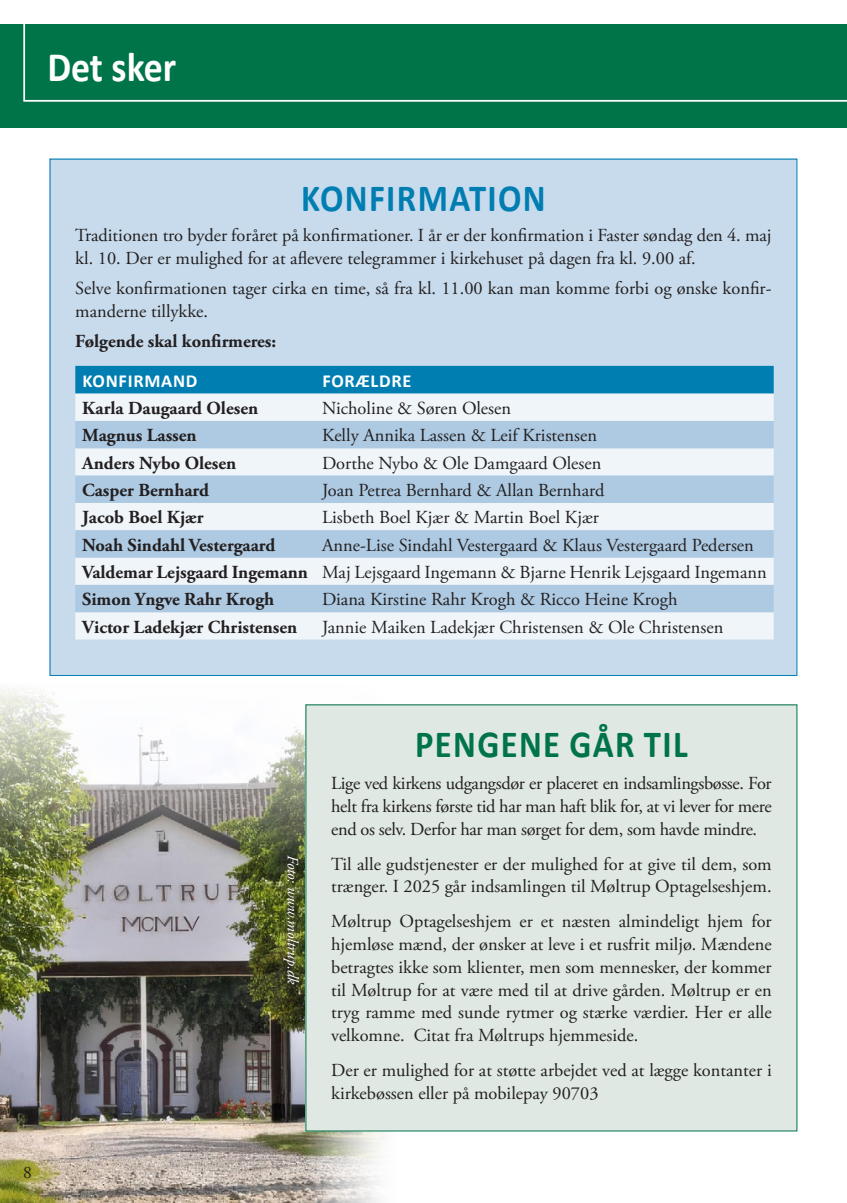
<style>
.page{position:relative;width:847px;height:1203px;background:#fff}
.page>*{position:absolute;margin:0;border:0;box-sizing:border-box;transform-origin:0 0}
.t1{font:700 42px "Calibri";color:#fff;scale:.9 1}
.t2{font:700 38.5px "Calibri";letter-spacing:.04em;color:#007449;scale:.9 1}
.t3{font:700 38.5px "Calibri";letter-spacing:.04em;color:#007eb2;scale:.9 1}
.t4{font:18.38px/22.8px "Adobe Garamond Pro";color:#231f20}
.t5{font:700 18.38px "Adobe Garamond Pro";color:#231f20}
.t6{font:700 18.38px "Calibri";letter-spacing:.04em;color:#fff}
.t7{font:17.5px "Adobe Garamond Pro";color:#231f20}
.t8{font:italic 15.75px "Adobe Garamond Pro";letter-spacing:-.01em;color:#fff}
</style>
<div class="page">
<img style="left:0;top:688px;width:404px;height:515px">
<div style="left:0;top:25px;width:847px;height:103px;background:#007449"></div>
<svg style="left:22px;top:24px;width:825px;height:78px"></svg>
<div style="left:50px;top:159px;width:747px;height:516px;background:#c7dbec"></div>
<div style="left:75px;top:366px;width:699px;height:28px;background:#007eb2"></div>
<div style="left:75px;top:394px;width:699px;height:246px;background:#eff5f9"></div>
<svg style="left:75px;top:421px;width:699px;height:191px;fill:#adcae2"></svg>
<div style="left:306px;top:705px;width:491px;height:426px;background:#dfe8e3"></div>
<div style="left:278px;top:850px;width:26px;height:140px;background:#231f20;opacity:.75"></div>
<p class="t1" style="left:47px;top:37px;width:145px">Det sker</p>
<p class="t7" style="left:23px;top:1162px;width:10px">8</p>
<p class="t3" style="left:301px;top:171px;width:273px">KONFIRMATION</p>
<p class="t4" style="left:75px;top:224px;width:698px">Traditionen tro byder foråret på konfirmationer. I år er der konfirmation i Faster søndag den 4. maj kl. 10. Der er mulighed for at aflevere telegrammer i kirkehuset på dagen fra kl. 9.00 af.</p>
<p class="t4" style="left:75px;top:277px;width:698px">Selve konfirmationen tager cirka en time, så fra kl. 11.00 kan man komme forbi og ønske konfir&shy;manderne tillykke.</p>
<p class="t5" style="left:75px;top:330px;width:202px">Følgende skal konfirmeres:</p>
<p class="t6" style="left:83px;top:368px;width:116px">KONFIRMAND</p>
<p class="t6" style="left:322px;top:368px;width:90px">FORÆLDRE</p>
<p class="t5" style="left:82px;top:397px;width:177px">Karla Daugaard Olesen</p>
<p class="t4" style="left:322px;top:397px;width:191px">Nicholine &amp; Søren Olesen</p>
<p class="t5" style="left:82px;top:425px;width:116px">Magnus Lassen</p>
<p class="t4" style="left:322px;top:425px;width:276px">Kelly Annika Lassen &amp; Leif Kristensen</p>
<p class="t5" style="left:82px;top:452px;width:156px">Anders Nybo Olesen</p>
<p class="t4" style="left:322px;top:452px;width:281px">Dorthe Nybo &amp; Ole Damgaard Olesen</p>
<p class="t5" style="left:82px;top:479px;width:128px">Casper Bernhard</p>
<p class="t4" style="left:322px;top:479px;width:284px">Joan Petrea Bernhard &amp; Allan Bernhard</p>
<p class="t5" style="left:82px;top:507px;width:123px">Jacob Boel Kjær</p>
<p class="t4" style="left:322px;top:507px;width:278px">Lisbeth Boel Kjær &amp; Martin Boel Kjær</p>
<p class="t5" style="left:82px;top:534px;width:194px">Noah Sindahl Vestergaard</p>
<p class="t4" style="left:322px;top:534px;width:433px">Anne-Lise Sindahl Vestergaard &amp; Klaus Vestergaard Pedersen</p>
<p class="t5" style="left:82px;top:561px;width:227px">Valdemar Lejsgaard Ingemann</p>
<p class="t4" style="left:322px;top:561px;width:446px">Maj Lejsgaard Ingemann &amp; Bjarne Henrik Lejsgaard Ingemann</p>
<p class="t5" style="left:82px;top:589px;width:193px">Simon Yngve Rahr Krogh</p>
<p class="t4" style="left:322px;top:589px;width:357px">Diana Kirstine Rahr Krogh &amp; Ricco Heine Krogh</p>
<p class="t5" style="left:82px;top:616px;width:217px">Victor Ladekjær Christensen</p>
<p class="t4" style="left:322px;top:616px;width:403px">Jannie Maiken Ladekjær Christensen &amp; Ole Christensen</p>
<p class="t8" style="left:302px;top:855px;width:131px;rotate:90deg">Foto: www.moltrup.dk</p>
<p class="t2" style="left:415px;top:716px;width:304px">PENGENE GÅR TIL</p>
<p class="t4" style="left:331px;top:773px;width:442px;text-align:justify">Lige ved kirkens udgangsdør er placeret en indsamlingsbøsse. For helt fra kirkens første tid har man haft blik for, at vi lever for mere end os selv. Derfor har man sørget for dem, som havde mindre.</p>
<p class="t4" style="left:331px;top:853px;width:442px">Til alle gudstjenester er der mulighed for at give til dem, som trænger. I 2025 går indsamlingen til Møltrup Optagelseshjem.</p>
<p class="t4" style="left:331px;top:911px;width:442px;text-align:justify">Møltrup Optagelseshjem er et næsten almindeligt hjem for hjemløse mænd, der ønsker at leve i et rusfrit miljø. Mændene betragtes ikke som klienter, men som mennesker, der kommer til Møltrup for at være med til at drive gården. Møltrup er en tryg ramme med sunde rytmer og stærke værdier. Her er alle velkomne. Citat fra Møltrups hjemmeside.</p>
<p class="t4" style="left:331px;top:1060px;width:442px">Der er mulighed for at støtte arbejdet ved at lægge kontanter i kirkebøssen eller på mobilepay 90703</p>
</div>
